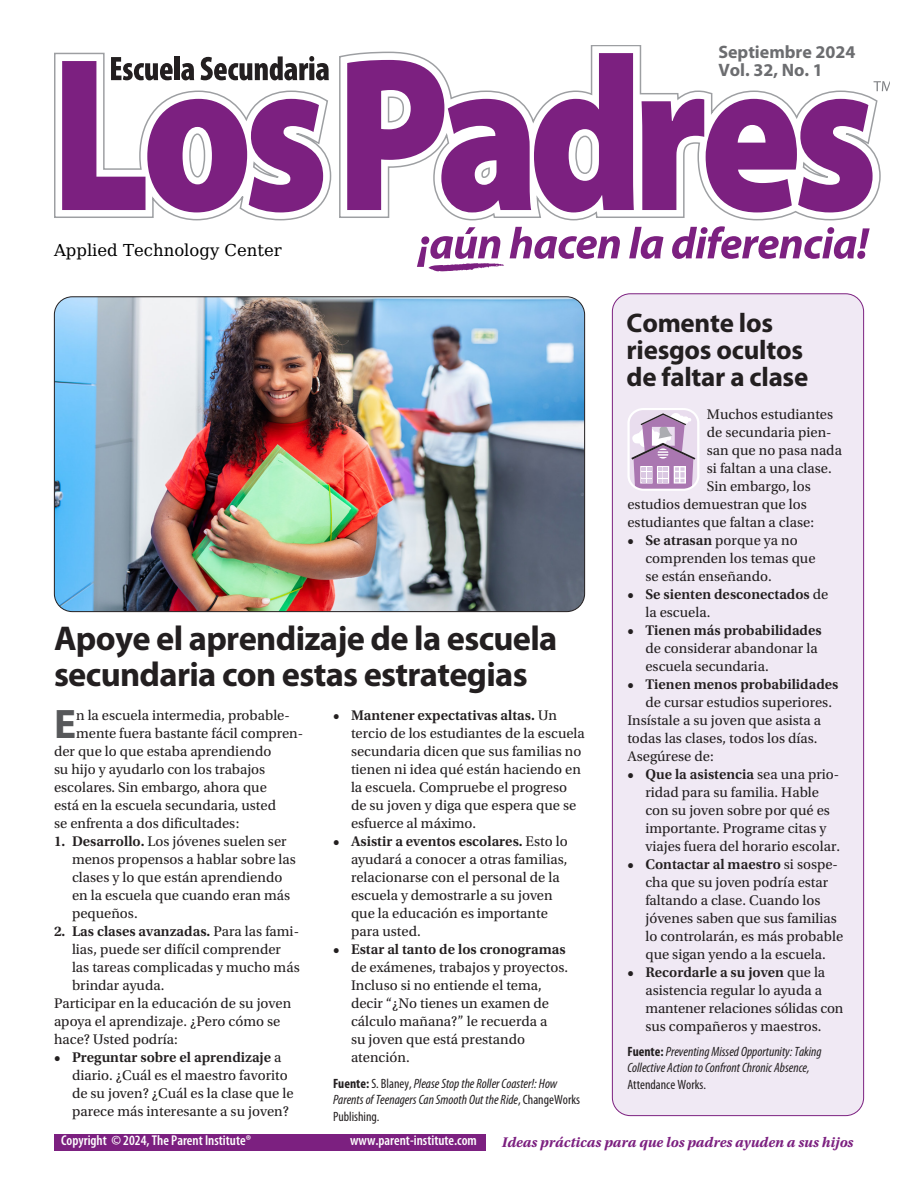
<style>
.page{position:relative;width:918px;height:1188px;background:#fff}
.page>*{position:absolute;margin:0;border:0;box-sizing:border-box;transform-origin:0 0}
.t1{font:700 41.4px "Myriad Pro";color:#57585a}
.t2{font:700 34.5px/36px "Myriad Pro";letter-spacing:-.02em;color:#231f20}
.t3{font:700 27px/27px "Myriad Pro";letter-spacing:-.01em;color:#231f20}
.t4{font:700 18px/18px "Myriad Pro";color:#6c6d70}
.t5{font:16.5px "DejaVu Math Te X Gyre";color:#000}
.t6{font:14.7px/18px "Utopia Std";color:#231f20}
.t7{font:600 14.7px/18px "Utopia Std";color:#231f20}
.t8{font:italic 700 14.7px "Utopia Std";color:#7c2080}
.t9{font:600 condensed 14.25px "Myriad Pro";color:#fff}
.t10{font:italic condensed 13.5px/16.5px "Myriad Pro";color:#231f20}
.t11{font:condensed 13.5px "Myriad Pro";color:#231f20}
.s1{font-weight:600}
.s2{font-weight:400}
.s3{font-weight:700;font-style:normal}
.s4{font-style:normal}
</style>
<div class="page">
<svg style="left:417px;top:227px;width:87px;height:44px"></svg>
<svg style="left:510px;top:227px;width:110px;height:32px"></svg>
<svg style="left:629px;top:227px;width:35px;height:32px"></svg>
<svg style="left:672px;top:226px;width:198px;height:33px"></svg>
<svg style="left:54px;top:45px;width:827px;height:176px"></svg>
<svg style="left:347px;top:53px;width:287px;height:159px"></svg>
<svg style="left:642px;top:99px;width:231px;height:113px"></svg>
<svg style="left:62px;top:56px;width:267px;height:156px"></svg>
<svg style="left:874px;top:81px;width:16px;height:10px"></svg>
<div style="left:54px;top:1134px;width:431px;height:16px;background:#7c2080"></div>
<div style="left:612px;top:294px;width:252px;height:822px;background:#f0e9f4;border-radius:18px"></div>
<svg style="left:627px;top:408px;width:72px;height:83px"></svg>
<img style="left:54px;top:298px;width:531px;height:314px">
<p class="t4" style="left:718px;top:42px;width:139px">Septiembre 2024<br>Vol. 32, No. 1</p>
<p class="t5" style="left:54px;top:243px;width:229px">Applied Technology Center</p>
<h2 class="t2" style="left:54px;top:619px;width:505px">Apoye el aprendizaje de la escuela secundaria con estas estrategias</h2>
<h1 class="t1" style="left:54px;top:697px;width:24px">E</h1>
<p class="t6" style="left:76px;top:707px;width:215px">n la escuela intermedia, probable-</p>
<p class="t6" style="left:76px;top:725px;width:229px">mente fuera bastante fácil compren-</p>
<p class="t6" style="left:54px;top:743px;width:219px">der que lo que estaba aprendiendo</p>
<p class="t6" style="left:54px;top:761px;width:213px">su hijo y ayudarlo con los trabajos</p>
<p class="t6" style="left:54px;top:779px;width:214px">escolares. Sin embargo, ahora que</p>
<p class="t6" style="left:54px;top:797px;width:224px">está en la escuela secundaria, usted</p>
<p class="t6" style="left:54px;top:815px;width:187px">se enfrenta a dos dificultades:</p>
<p class="t6" style="left:72px;top:833px;width:225px;text-indent:-18px"><span class="s1">1. Desarrollo.</span> Los jóvenes suelen ser menos propensos a hablar sobre las clases y lo que están aprendiendo en la escuela que cuando eran más pequeños.</p>
<p class="t7" style="left:54px;top:923px;width:247px">2. Las clases avanzadas. <span class="s2">Para las fami-</span></p>
<p class="t6" style="left:72px;top:941px;width:211px">lias, puede ser difícil comprender</p>
<p class="t6" style="left:72px;top:959px;width:229px">las tareas complicadas y mucho más</p>
<p class="t6" style="left:72px;top:977px;width:94px">brindar ayuda.</p>
<p class="t6" style="left:54px;top:995px;width:239px">Participar en la educación de su joven</p>
<p class="t6" style="left:54px;top:1013px;width:228px">apoya el aprendizaje. ¿Pero cómo se</p>
<p class="t6" style="left:54px;top:1031px;width:125px">hace? Usted podría:</p>
<p class="t6" style="left:72px;top:1049px;width:223px;text-indent:-18px"><span class="s1">• Preguntar sobre el aprendizaje</span> a diario. ¿Cuál es el maestro favorito de su joven? ¿Cuál es la clase que le parece más interesante a su joven?</p>
<p class="t6" style="left:351px;top:707px;width:235px;text-indent:-18px"><span class="s1">• Mantener expectativas altas.</span> Un tercio de los estudiantes de la escuela secundaria dicen que sus familias no tienen ni idea qué están haciendo en la escuela. Compruebe el progreso de su joven y diga que espera que se esfuerce al máximo.</p>
<p class="t6" style="left:351px;top:833px;width:218px;text-indent:-18px"><span class="s1">• Asistir a eventos escolares.</span> Esto lo ayudará a conocer a otras familias, relacionarse con el personal de la escuela y demostrarle a su joven que la educación es importante para usted.</p>
<p class="t7" style="left:333px;top:941px;width:234px">• Estar al tanto de los cronogramas</p>
<p class="t6" style="left:351px;top:959px;width:219px">de exámenes, trabajos y proyectos.<br>Incluso si no entiende el tema, decir “¿No tienes un examen de cálculo mañana?” le recuerda a<br>su joven que está prestando atención.</p>
<p class="t10" style="left:333px;top:1075px;width:249px"><span class="s3">Fuente:</span> <span class="s4">S. Blaney,</span> Please Stop the Roller Coaster!: How<br>Parents of Teenagers Can Smooth Out the Ride<span class="s4">, ChangeWorks<br>Publishing.</span></p>
<h3 class="t3" style="left:627px;top:309px;width:183px">Comente los riesgos ocultos de faltar a clase</h3>
<p class="t6" style="left:707px;top:405px;width:128px">Muchos estudiantes</p>
<p class="t6" style="left:707px;top:423px;width:126px">de secundaria pien-</p>
<p class="t6" style="left:707px;top:441px;width:137px">san que no pasa nada</p>
<p class="t6" style="left:707px;top:459px;width:126px">si faltan a una clase.</p>
<p class="t6" style="left:707px;top:477px;width:106px">Sin embargo, los</p>
<p class="t6" style="left:627px;top:495px;width:181px">estudios demuestran que los</p>
<p class="t6" style="left:627px;top:513px;width:188px">estudiantes que faltan a clase:</p>
<p class="t6" style="left:645px;top:531px;width:172px;text-indent:-18px"><span class="s1">• Se atrasan</span> porque ya no comprenden los temas que se están enseñando.</p>
<p class="t7" style="left:645px;top:585px;width:184px;text-indent:-18px">• Se sienten desconectados <span class="s2">de la escuela.</span></p>
<p class="t7" style="left:627px;top:621px;width:196px">• Tienen más probabilidades</p>
<p class="t6" style="left:645px;top:639px;width:174px">de considerar abandonar la escuela secundaria.</p>
<p class="t7" style="left:627px;top:675px;width:212px">• Tienen menos probabilidades</p>
<p class="t6" style="left:627px;top:693px;width:206px;text-indent:18px">de cursar estudios superiores.<br>Insístale a su joven que asista a todas las clases, todos los días.<br>Asegúrese de:</p>
<p class="t6" style="left:645px;top:765px;width:196px;text-indent:-18px"><span class="s1">• Que la asistencia</span> sea una prio&shy;ridad para su familia. Hable con su joven sobre por qué es importante. Programe citas y viajes fuera del horario escolar.</p>
<p class="t6" style="left:645px;top:855px;width:199px;text-indent:-18px"><span class="s1">• Contactar al maestro</span> si sospe&shy;cha que su joven podría estar faltando a clase. Cuando los jóvenes saben que sus familias lo controlarán, es más probable que sigan yendo a la escuela.</p>
<p class="t6" style="left:645px;top:963px;width:200px;text-indent:-18px"><span class="s1">• Recordarle a su joven</span> que la asistencia regular lo ayuda a mantener relaciones sólidas con sus compañeros y maestros.</p>
<p class="t10" style="left:627px;top:1043px;width:196px"><span class="s3">Fuente:</span> Preventing Missed Opportunity: Taking<br>Collective Action to Confront Chronic Absence,</p>
<p class="t11" style="left:627px;top:1076px;width:80px">Attendance Works.</p>
<p class="t9" style="left:61px;top:1132px;width:191px">Copyright © 2024, The Parent Institute®</p>
<p class="t9" style="left:350px;top:1132px;width:128px">www.parent-institute.com</p>
<p class="t8" style="left:502px;top:1134px;width:353px">Ideas prácticas para que los padres ayuden a sus hijos</p>
</div>
